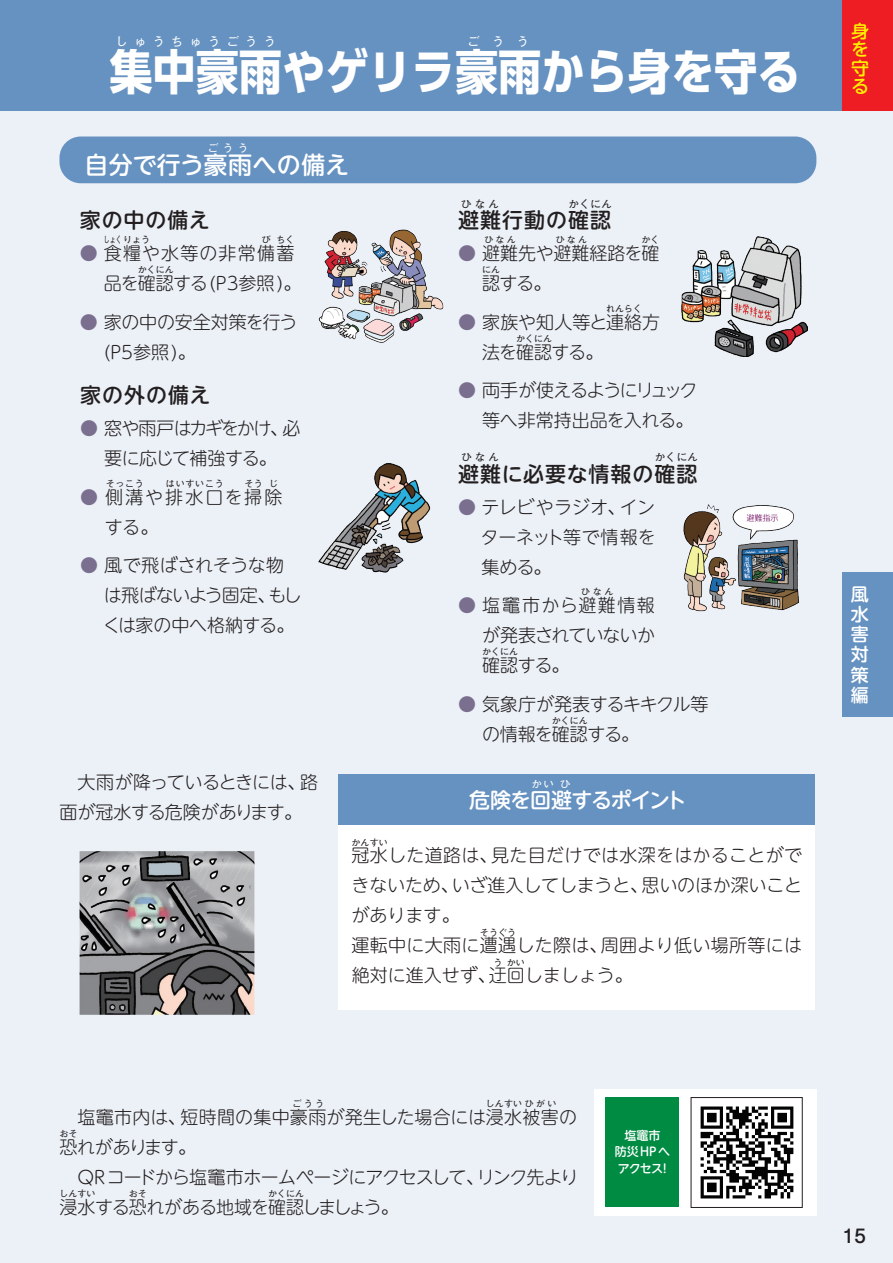
<style>
.page{position:relative;width:893px;height:1263px;background:#ecf1f7}
.page>*{position:absolute;margin:0;border:0;box-sizing:border-box;transform-origin:0 0}
.t1{font:700 48px "UD Shin Go Pro";color:#fff;scale:.9 1}
.t2{font:500 24px "UD Shin M Go Pro";letter-spacing:.005em;color:#fff}
.t3{font:500 21px "UD Shin M Go Pro";letter-spacing:.045em;color:#231f20}
.t4{font:500 21px "UD Shin M Go Pro";letter-spacing:-.055em;color:#fff}
.t5{font:300 18px/30px "UD Shin M Go Pro";letter-spacing:-.005em;color:#231f20}
.t6{font:300 18px/30px "UD Shin M Go Pro";letter-spacing:-.05em;color:#231f20;text-align:center}
.t7{font:300 18px/30px "UD Shin M Go Pro";letter-spacing:-.025em;color:#231f20}
.t8{font:300 18px/30px "UD Shin M Go Pro";letter-spacing:-.045em;color:#231f20}
.t9{font:300 18px "UD Shin M Go Pro";letter-spacing:.015em;color:#231f20}
.t10{font:300 18px "UD Shin M Go Pro";letter-spacing:.02em;color:#231f20}
.t11{font:300 18px "UD Shin M Go Pro";letter-spacing:.075em;color:#231f20}
.t12{font:300 18px "UD Shin M Go Pro";letter-spacing:.115em;color:#231f20}
.t13{font:300 18px "UD Shin M Go Pro";letter-spacing:.08em;color:#231f20}
.t14{font:300 18px "UD Shin M Go Pro";letter-spacing:-.055em;color:#231f20}
.t15{font:500 18px/20.2px "UD Shin M Go Pro";color:#fff;text-align:justify}
.t16{font:500 18px/18.5px "UD Shin M Go Pro";color:#fff101;text-align:justify}
.t17{font:18px "Ntoday Std Medium KS";color:#231f20}
.t18{font:500 12px/16.5px "UD Shin M Go Pro";color:#fff;text-align:center}
.t19{font:12px "PUD Shin Go Pr 6 N";letter-spacing:.54em;color:#fff}
.t20{font:300 10.5px "PUD Shin Go Pr 6 N";letter-spacing:.065em;color:#231f20}
.t21{font:500 10.5px "PUD Shin Go Pr 6 N";color:#fff}
.t22{font:10.5px "PUD Shin Go Pr 6 N";color:#fff}
.t23{font:300 9px "PUD Shin Go Pr 6 N";color:#231f20}
.t24{font:9px "PUD Shin Go Pr 6 N";letter-spacing:.01em;color:#231f20}
.t25{font:300 9px "PUD Shin Go Pr 6 N";letter-spacing:.145em;color:#231f20}
.t26{font:300 9px "PUD Shin Go Pr 6 N";color:#231f20;scale:.67 1}
.s1{color:#7a6f8e}
</style>
<div class="page">
<div style="left:0;top:0;width:893px;height:111px;background:#6692c1"></div>
<div style="left:842px;top:572px;width:51px;height:145px;background:#6692c1"></div>
<div style="left:59px;top:136px;width:757px;height:47px;background:#6692c1;border-radius:21px"></div>
<div style="left:339px;top:774px;width:476px;height:51px;background:#6692c1"></div>
<div style="left:339px;top:825px;width:476px;height:185px;background:#fff"></div>
<img style="left:683px;top:504px;width:116px;height:108px">
<img style="left:682px;top:236px;width:126px;height:120px">
<img style="left:318px;top:463px;width:113px;height:110px">
<img style="left:318px;top:229px;width:126px;height:114px">
<div style="left:594px;top:1089px;width:222px;height:126px;background:#fff"></div>
<div style="left:606px;top:1097px;width:73px;height:110px;background:#008b43"></div>
<img style="left:700px;top:1106px;width:94px;height:93px">
<div style="left:842px;top:0;width:51px;height:111px;background:#ee1d23"></div>
<img style="left:79px;top:851px;width:176px;height:164px">
<p class="t19" style="left:116px;top:35px;width:161px">しゅうちゅうごうう</p>
<p class="t19" style="left:468px;top:35px;width:63px">ごうう</p>
<h1 class="t1" style="left:109px;top:32px;width:769px">集中豪雨やゲリラ豪雨から身を守る</h1>
<p class="t21" style="left:208px;top:142px;width:42px">ごうう</p>
<h2 class="t2" style="left:85px;top:146px;width:266px">自分で行う豪雨への備え</h2>
<p class="t3" style="left:80px;top:203px;width:132px">家の中の備え</p>
<p class="t26" style="left:104px;top:233px;width:71px">しょくりょう</p>
<p class="t23" style="left:262px;top:233px;width:10px">び</p>
<p class="t23" style="left:277px;top:233px;width:19px">ちく</p>
<p class="t5" style="left:104px;top:267px;width:199px">品を確認する(P3参照)。</p>
<p class="t11" style="left:80px;top:239px;width:216px"><span class="s1">●</span> 食糧や水等の非常備蓄</p>
<p class="t23" style="left:138px;top:263px;width:37px">かくにん</p>
<p class="t5" style="left:104px;top:306px;width:195px;text-indent:-24px"><span class="s1">●</span> 家の中の安全対策を行う(P5参照)。</p>
<p class="t3" style="left:80px;top:378px;width:132px">家の外の備え</p>
<p class="t6" style="left:80px;top:412px;width:222px"><span class="s1">●</span> 窓や雨戸はカギをかけ、必要に応じて補強する。</p>
<p class="t12" style="left:80px;top:482px;width:203px"><span class="s1">●</span> 側溝や排水口を掃除</p>
<p class="t23" style="left:106px;top:476px;width:39px">そっこう</p>
<p class="t23" style="left:166px;top:476px;width:59px">はいすいこう</p>
<p class="t23" style="left:244px;top:476px;width:20px">そう</p>
<p class="t23" style="left:269px;top:476px;width:10px">じ</p>
<p class="t5" style="left:105px;top:511px;width:55px">する。</p>
<p class="t7" style="left:103px;top:549px;width:200px;text-indent:-22px"><span class="s1">●</span> 風で飛ばされそうな物は飛ばないよう固定、もしくは家の中へ格納する。</p>
<p class="t5" style="left:60px;top:766px;width:260px;text-indent:18px">大雨が降っているときには、路面が冠水する危険があります。</p>
<p class="t20" style="left:461px;top:196px;width:39px">ひなん</p>
<p class="t20" style="left:569px;top:196px;width:45px">かくにん</p>
<p class="t3" style="left:458px;top:203px;width:155px">避難行動の確認</p>
<p class="t23" style="left:484px;top:233px;width:33px">ひなん</p>
<p class="t23" style="left:556px;top:233px;width:33px">ひなん</p>
<p class="t23" style="left:641px;top:233px;width:19px">かく</p>
<p class="t5" style="left:482px;top:268px;width:71px">認する。</p>
<p class="t5" style="left:458px;top:238px;width:203px"><span class="s1">●</span> 避難先や避難経路を確</p>
<p class="t23" style="left:482px;top:263px;width:19px">にん</p>
<p class="t5" style="left:458px;top:306px;width:204px"><span class="s1">●</span> 家族や知人等と連絡方</p>
<p class="t23" style="left:606px;top:302px;width:37px">れんらく</p>
<p class="t23" style="left:516px;top:332px;width:37px">かくにん</p>
<p class="t6" style="left:458px;top:375px;width:241px;text-align:right"><span class="s1">●</span> 両手が使えるようにリュック等へ非常持出品を入れる。</p>
<p class="t5" style="left:482px;top:336px;width:123px">法を確認する。</p>
<p class="t20" style="left:461px;top:449px;width:39px">ひなん</p>
<p class="t20" style="left:655px;top:449px;width:45px">かくにん</p>
<p class="t3" style="left:458px;top:457px;width:241px">避難に必要な情報の確認</p>
<p class="t5" style="left:481px;top:491px;width:176px;text-align:justify;text-indent:-23px"><span class="s1">●</span> テレビやラジオ、インターネット等で情報を集める。</p>
<p class="t13" style="left:458px;top:591px;width:198px"><span class="s1">●</span> 塩竈市から避難情報</p>
<p class="t23" style="left:581px;top:585px;width:34px">ひなん</p>
<p class="t6" style="left:482px;top:620px;width:174px;text-align:left">が発表されていないか確認する。</p>
<p class="t23" style="left:482px;top:645px;width:37px">かくにん</p>
<p class="t7" style="left:482px;top:688px;width:228px;text-indent:-24px"><span class="s1">●</span> 気象庁が発表するキキクル等の情報を確認する。</p>
<p class="t23" style="left:552px;top:713px;width:37px">かくにん</p>
<p class="t22" style="left:531px;top:778px;width:40px">かい ひ</p>
<p class="t4" style="left:469px;top:783px;width:219px">危険を回避するポイント</p>
<p class="t24" style="left:352px;top:837px;width:38px">かんすい</p>
<p class="t5" style="left:352px;top:870px;width:452px">きないため、いざ進入してしまうと、思いのほか深いことがあります。<br>運転中に大雨に遭遇した際は、周囲より低い場所等には</p>
<p class="t10" style="left:352px;top:841px;width:452px">冠水した道路は、見た目だけでは水深をはかることがで</p>
<p class="t24" style="left:480px;top:927px;width:38px">そうぐう</p>
<p class="t5" style="left:352px;top:960px;width:283px">絶対に進入せず、迂回しましょう。</p>
<p class="t24" style="left:493px;top:957px;width:10px">う</p>
<p class="t24" style="left:507px;top:957px;width:19px">かい</p>
<p class="t16" style="left:851px;top:21px;width:19px">身を守る</p>
<p class="t15" style="left:851px;top:583px;width:19px">風水害対策編</p>
<p class="t23" style="left:292px;top:1097px;width:33px">ごうう</p>
<p class="t25" style="left:486px;top:1097px;width:72px">しんすいひがい</p>
<p class="t9" style="left:78px;top:1103px;width:501px">塩竈市内は、短時間の集中豪雨が発生した場合には浸水被害の</p>
<p class="t23" style="left:60px;top:1127px;width:19px">おそ</p>
<p class="t8" style="left:60px;top:1161px;width:520px;text-indent:18px">QRコードから塩竈市ホームページにアクセスして、リンク先より浸水する恐れがある地域を確認しましょう。</p>
<p class="t14" style="left:60px;top:1133px;width:138px">恐れがあります。</p>
<p class="t23" style="left:60px;top:1187px;width:37px">しんすい</p>
<p class="t23" style="left:129px;top:1187px;width:19px">おそ</p>
<p class="t23" style="left:268px;top:1187px;width:37px">かくにん</p>
<p class="t18" style="left:615px;top:1126px;width:58px">塩竈市<br>防災HPへアクセス！</p>
<p class="t17" style="left:843px;top:1223px;width:25px">15</p>
</div>
